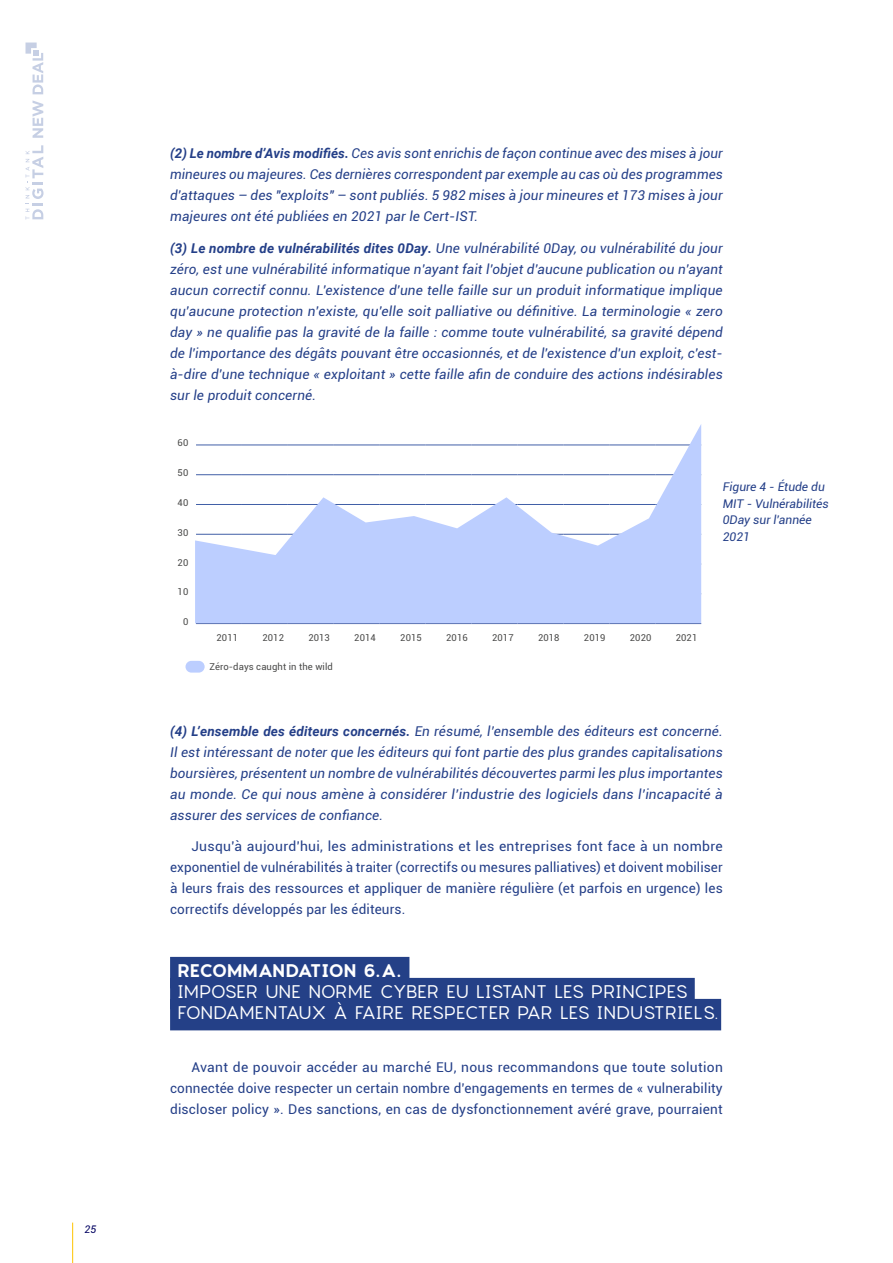
<style>
.page{position:relative;width:893px;height:1263px;background:#fff}
.page>*{position:absolute;margin:0;border:0;box-sizing:border-box;transform-origin:0 0}
.t1{font:18px/21px "Charlevoix Pro";letter-spacing:-.02em;color:#fff}
.t2{font:600 18px "Charlevoix Pro";letter-spacing:-.05em;color:#fff}
.t3{font:italic 13.5px/21px "Roboto";letter-spacing:.01em;color:#243f88;text-align:justify}
.t4{font:13.5px/21px "Roboto";letter-spacing:.01em;color:#243f88;text-align:justify}
.t5{font:italic 12px/16.5px "Roboto";color:#243f88}
.t6{font:italic 10.5px "Roboto";color:#040462}
.t7{font:9.45px "Roboto";letter-spacing:.01em;color:#4a4a49}
.s1{font-weight:700}
</style>
<div class="page">
<hr style="left:72px;top:1222px;width:1px;height:41px;background:#fec300">
<svg style="left:33px;top:100px;width:10px;height:38px"></svg>
<svg style="left:26px;top:145px;width:18px;height:75px"></svg>
<svg style="left:26px;top:43px;width:17px;height:51px"></svg>
<hr style="left:196px;top:623px;width:46px;height:1px;background:#243f88">
<hr style="left:242px;top:623px;width:46px;height:1px;background:#243f88">
<hr style="left:288px;top:623px;width:46px;height:1px;background:#243f88">
<hr style="left:334px;top:623px;width:46px;height:1px;background:#243f88">
<hr style="left:380px;top:623px;width:46px;height:1px;background:#243f88">
<hr style="left:426px;top:623px;width:46px;height:1px;background:#243f88">
<hr style="left:472px;top:623px;width:45px;height:1px;background:#243f88">
<hr style="left:517px;top:623px;width:46px;height:1px;background:#243f88">
<hr style="left:563px;top:623px;width:46px;height:1px;background:#243f88">
<hr style="left:609px;top:623px;width:46px;height:1px;background:#243f88">
<hr style="left:655px;top:623px;width:46px;height:1px;background:#243f88">
<svg style="left:195px;top:424px;width:506px;height:199px;fill:#bcceff"></svg>
<div style="left:185px;top:661px;width:20px;height:12px;background:#bcceff;border-radius:6px"></div>
<div style="left:170px;top:957px;width:239px;height:31px;background:#244087"></div>
<div style="left:170px;top:978px;width:525px;height:31px;background:#244087"></div>
<div style="left:170px;top:999px;width:551px;height:31px;background:#244087"></div>
<p class="t6" style="left:84px;top:1221px;width:14px">25</p>
<p class="t3" style="left:170px;top:142px;width:554px"><span class="s1">(2) Le nombre d’Avis modifiés.</span> Ces avis sont enrichis de façon continue avec des mises à jour mineures ou majeures. Ces dernières correspondent par exemple au cas où des programmes d'attaques – des "exploits" – sont publiés. 5 982 mises à jour mineures et 173 mises à jour majeures ont été publiées en 2021 par le Cert-IST.</p>
<p class="t3" style="left:170px;top:237px;width:554px"><span class="s1">(3) Le nombre de vulnérabilités dites 0Day.</span> Une vulnérabilité 0Day, ou vulnérabilité du jour zéro, est une vulnérabilité informatique n'ayant fait l'objet d'aucune publication ou n'ayant aucun correctif connu. L'existence d'une telle faille sur un produit informatique implique qu'aucune protection n'existe, qu'elle soit palliative ou définitive. La terminologie « zero day » ne qualifie pas la gravité de la faille : comme toute vulnérabilité, sa gravité dépend de l'importance des dégâts pouvant être occasionnés, et de l'existence d'un exploit, c'est&shy;à-dire d'une technique « exploitant » cette faille afin de conduire des actions indésirables sur le produit concerné.</p>
<p class="t7" style="left:178px;top:436px;width:12px">60</p>
<p class="t7" style="left:178px;top:466px;width:12px">50</p>
<p class="t7" style="left:178px;top:496px;width:12px">40</p>
<p class="t7" style="left:178px;top:526px;width:12px">30</p>
<p class="t7" style="left:178px;top:555px;width:12px">20</p>
<p class="t7" style="left:178px;top:585px;width:12px">10</p>
<p class="t7" style="left:183px;top:615px;width:7px">0</p>
<p class="t7" style="left:217px;top:631px;width:23px">2011</p>
<p class="t7" style="left:262px;top:631px;width:23px">2012</p>
<p class="t7" style="left:308px;top:631px;width:23px">2013</p>
<p class="t7" style="left:354px;top:631px;width:23px">2014</p>
<p class="t7" style="left:400px;top:631px;width:23px">2015</p>
<p class="t7" style="left:446px;top:631px;width:23px">2016</p>
<p class="t7" style="left:492px;top:631px;width:23px">2017</p>
<p class="t7" style="left:538px;top:631px;width:23px">2018</p>
<p class="t7" style="left:584px;top:631px;width:23px">2019</p>
<p class="t7" style="left:630px;top:631px;width:23px">2020</p>
<p class="t7" style="left:676px;top:631px;width:23px">2021</p>
<p class="t7" style="left:209px;top:660px;width:125px">Zéro-days caught in the wild</p>
<p class="t5" style="left:723px;top:478px;width:107px">Figure 4 - Étude du<br>MIT - Vulnérabilités<br>0Day sur l'année<br>2021</p>
<p class="t3" style="left:170px;top:720px;width:554px"><span class="s1">(4) L’ensemble des éditeurs concernés.</span> En résumé, l’ensemble des éditeurs est concerné.<br>Il est intéressant de noter que les éditeurs qui font partie des plus grandes capitalisations boursières, présentent un nombre de vulnérabilités découvertes parmi les plus importantes au monde. Ce qui nous amène à considérer l’industrie des logiciels dans l’incapacité à assurer des services de confiance.</p>
<p class="t4" style="left:170px;top:835px;width:554px;text-indent:21px">Jusqu'à aujourd'hui, les administrations et les entreprises font face à un nombre exponentiel de vulnérabilités à traiter (correctifs ou mesures palliatives) et doivent mobiliser à leurs frais des ressources et appliquer de manière régulière (et parfois en urgence) les correctifs développés par les éditeurs.</p>
<h1 class="t2" style="left:177px;top:959px;width:227px">RECOMMANDATION 6.A.</h1>
<h1 class="t1" style="left:177px;top:981px;width:544px">IMPOSER UNE NORME CYBER EU LISTANT LES PRINCIPES<br>FONDAMENTAUX À FAIRE RESPECTER PAR LES INDUSTRIELS.</h1>
<p class="t4" style="left:170px;top:1056px;width:554px;text-indent:21px">Avant de pouvoir accéder au marché EU, nous recommandons que toute solution connectée doive respecter un certain nombre d’engagements en termes de « vulnerability discloser policy ». Des sanctions, en cas de dysfonctionnement avéré grave, pourraient</p>
</div>
